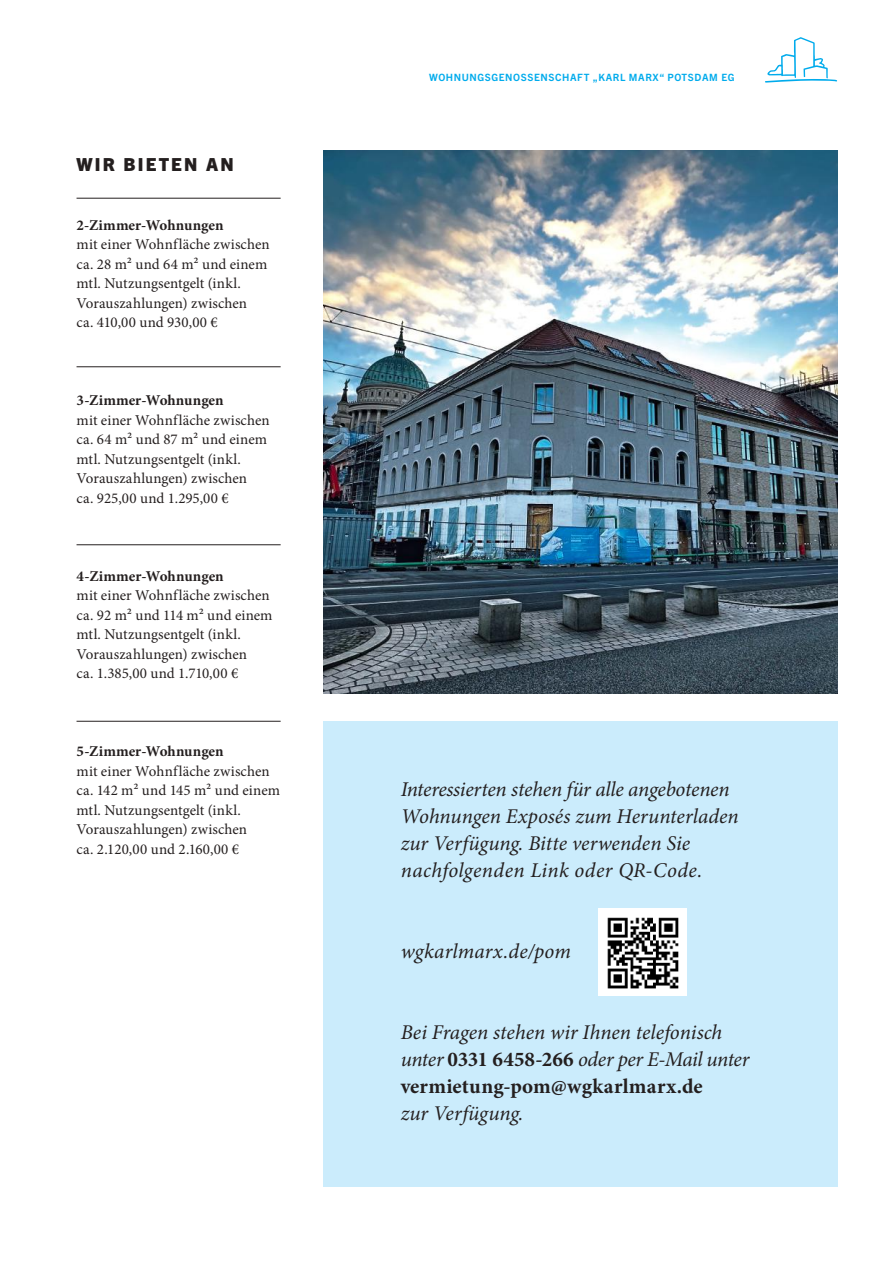
<style>
.page{position:relative;width:893px;height:1263px;background:#fff}
.page>*{position:absolute;margin:0;border:0;box-sizing:border-box;transform-origin:0 0}
.t1{font:italic 21px/27px "Minion Pro";letter-spacing:-.005em;color:#241f1f}
.t2{font:800 18px "Trade Gothic Next LT Pro";letter-spacing:.12em;color:#241f1f}
.t3{font:15px/19.5px "Minion Pro";letter-spacing:.005em;color:#241f1f}
.t4{font:700 15px "Minion Pro";color:#241f1f}
.t5{font:700 10.05px "Trade Gothic Next LT Pro";letter-spacing:.06em;color:#00abec}
.s1{font-weight:700;font-style:normal}
</style>
<div class="page">
<div style="left:323px;top:721px;width:515px;height:465px;background:#cbecfc"></div>
<img style="left:598px;top:908px;width:89px;height:87px">
<svg style="left:765px;top:37px;width:72px;height:46px"></svg>
<img style="left:323px;top:151px;width:515px;height:542px">
<hr style="left:77px;top:366px;width:204px;height:1px;background:#241f1f">
<hr style="left:77px;top:544px;width:204px;height:1px;background:#241f1f">
<hr style="left:77px;top:721px;width:204px;height:1px;background:#241f1f">
<hr style="left:77px;top:198px;width:204px;height:1px;background:#241f1f">
<p class="t2" style="left:77px;top:152px;width:159px">WIR BIETEN AN</p>
<p class="t4" style="left:77px;top:214px;width:148px">2-Zimmer-Wohnungen</p>
<p class="t3" style="left:77px;top:235px;width:195px">mit einer Wohnfläche zwischen ca. 28 m² und 64 m² und einem mtl. Nutzungsentgelt (inkl.<br>Vorauszahlungen) zwischen<br>ca. 410,00 und 930,00 €</p>
<p class="t4" style="left:77px;top:390px;width:149px">3-Zimmer-Wohnungen</p>
<p class="t3" style="left:77px;top:410px;width:195px">mit einer Wohnfläche zwischen ca. 64 m² und 87 m² und einem mtl. Nutzungsentgelt (inkl.<br>Vorauszahlungen) zwischen<br>ca. 925,00 und 1.295,00 €</p>
<p class="t4" style="left:77px;top:565px;width:149px">4-Zimmer-Wohnungen</p>
<p class="t3" style="left:77px;top:586px;width:197px">mit einer Wohnfläche zwischen ca. 92 m² und 114 m² und einem mtl. Nutzungsentgelt (inkl.<br>Vorauszahlungen) zwischen<br>ca. 1.385,00 und 1.710,00 €</p>
<p class="t4" style="left:77px;top:741px;width:149px">5-Zimmer-Wohnungen</p>
<p class="t3" style="left:77px;top:761px;width:205px">mit einer Wohnfläche zwischen ca. 142 m² und 145 m² und einem mtl. Nutzungsentgelt (inkl.<br>Vorauszahlungen) zwischen<br>ca. 2.120,00 und 2.160,00 €</p>
<p class="t5" style="left:429px;top:70px;width:307px">WOHNUNGSGENOSSENSCHAFT „KARL MARX“ POTSDAM EG</p>
<h1 class="t1" style="left:401px;top:775px;width:340px">Interessierten stehen für alle angebotenen Wohnungen Exposés zum Herunterladen zur Verfügung. Bitte verwenden Sie nachfolgenden Link oder QR-Code.</h1>
<h1 class="t1" style="left:401px;top:937px;width:172px">wgkarlmarx.de/pom</h1>
<h1 class="t1" style="left:401px;top:1018px;width:350px">Bei Fragen stehen wir Ihnen telefonisch unter <span class="s1">0331 6458-266</span> oder per E-Mail unter <span class="s1">vermietung-pom@wgkarlmarx.de</span></h1>
<h1 class="t1" style="left:401px;top:1099px;width:124px">zur Verfügung.</h1>
</div>
